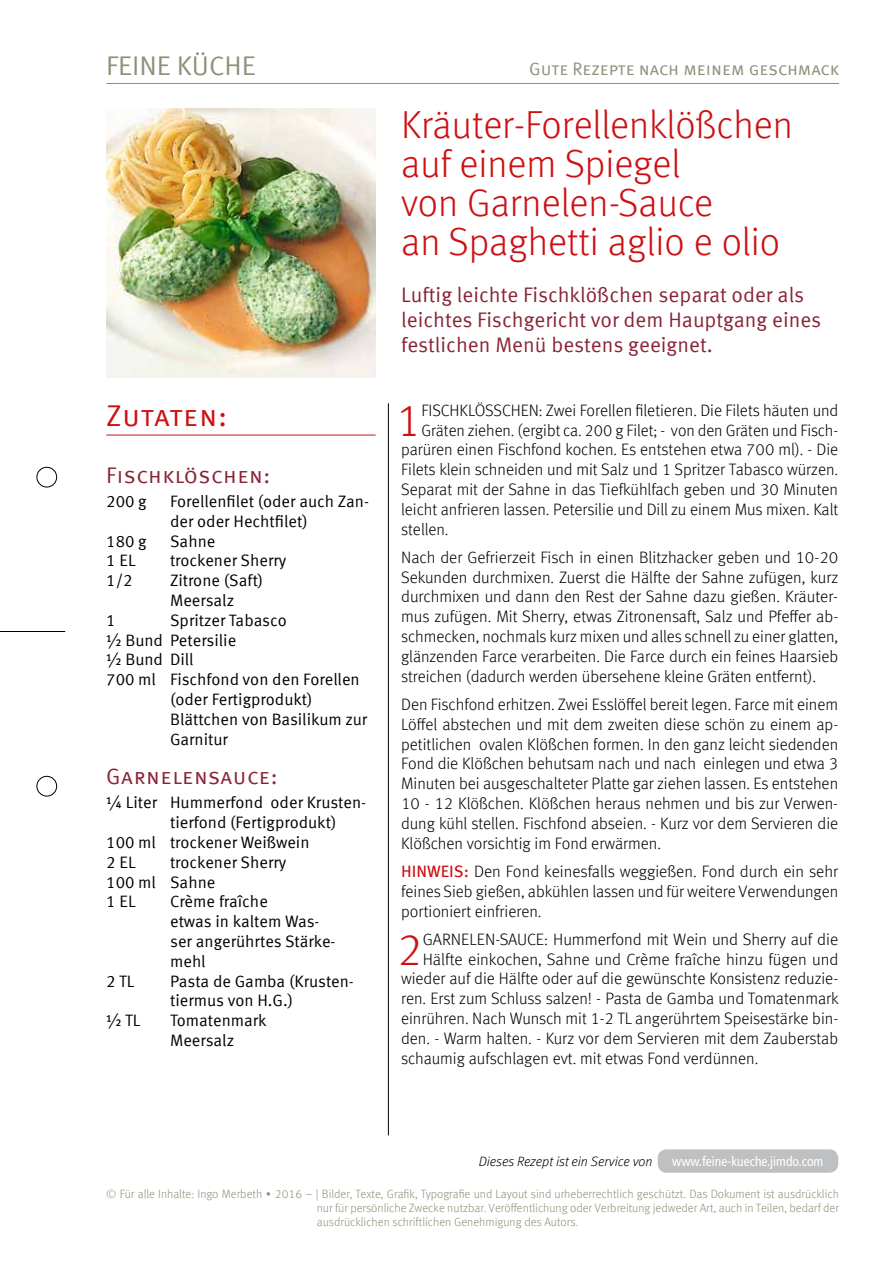
<style>
.page{position:relative;width:893px;height:1263px;background:#fff}
.page>*{position:absolute;margin:0;border:0;box-sizing:border-box;transform-origin:0 0}
.t1{font:300 45.3px "Meta Offc";color:#cd1013}
.t2{font:300 39px/39px "Meta Offc";color:#cd1013}
.t3{font:30px "Meta Sc Offc Norm";letter-spacing:.01em;color:#cd1013}
.t4{font:27px "Meta Sc Offc Norm";color:#918f79}
.t5{font:22.5px "Meta Sc Offc Norm";letter-spacing:.025em;color:#8a2537}
.t6{font:21px/25.2px "Meta Offc Norm";color:#8a2537}
.t7{font:18px "Meta Sc Offc Norm";letter-spacing:-.005em;color:#918f79}
.t8{font:300 16.5px/19.8px "Meta Offc";color:#000;text-align:justify}
.t9{font:16.5px/19.8px "Meta Offc Norm";color:#000}
.t10{font:italic 300 13.5px "Meta Offc";color:#000}
.t11{font:condensed 13.5px "Frutiger LT Std";color:#fff}
.t12{font:300 12px/14.4px "Meta Offc";color:#918f79;text-align:justify}
.s1{font-weight:400;color:#cd1013}
</style>
<div class="page">
<hr style="left:106px;top:83px;width:733px;height:1px;background:#918f79">
<div style="left:37px;top:467px;width:20px;height:20px;border:1px solid #000;border-radius:50%"></div>
<div style="left:37px;top:776px;width:20px;height:20px;border:1px solid #000;border-radius:50%"></div>
<hr style="left:0;top:631px;width:65px;height:1px;background:#000">
<div style="left:658px;top:1149px;width:180px;height:24px;background:#bfc0c1;border-radius:9px"></div>
<hr style="left:388px;top:403px;width:1px;height:732px;background:#000">
<hr style="left:106px;top:435px;width:270px;height:1px;background:#cd1013">
<img style="left:106px;top:108px;width:270px;height:270px">
<h3 class="t4" style="left:106px;top:50px;width:151px">FEINE KÜCHE</h3>
<p class="t7" style="left:529px;top:58px;width:311px">Gute Rezepte nach meinem geschmack</p>
<h3 class="t3" style="left:106px;top:398px;width:122px">Zutaten:</h3>
<h3 class="t5" style="left:106px;top:462px;width:166px">Fischklöschen:</h3>
<p class="t9" style="left:106px;top:492px;width:42px">200 g</p>
<p class="t9" style="left:170px;top:492px;width:200px">Forellenfilet (oder auch Zan&shy;der oder Hechtfilet)</p>
<p class="t9" style="left:106px;top:531px;width:42px">180 g</p>
<p class="t9" style="left:170px;top:531px;width:47px">Sahne</p>
<p class="t9" style="left:106px;top:551px;width:31px">1 EL</p>
<p class="t9" style="left:170px;top:551px;width:118px">trockener Sherry</p>
<p class="t9" style="left:106px;top:571px;width:28px">1/2</p>
<p class="t9" style="left:170px;top:571px;width:95px">Zitrone (Saft)<br>Meersalz</p>
<p class="t9" style="left:106px;top:611px;width:11px">1</p>
<p class="t9" style="left:170px;top:611px;width:118px">Spritzer Tabasco</p>
<p class="t9" style="left:106px;top:630px;width:131px">½ Bund Petersilie</p>
<p class="t9" style="left:106px;top:650px;width:89px">½ Bund Dill</p>
<p class="t9" style="left:106px;top:670px;width:255px">700 ml Fischfond von den Forellen</p>
<p class="t9" style="left:170px;top:690px;width:144px">(oder Fertigprodukt)</p>
<p class="t9" style="left:170px;top:710px;width:199px">Blättchen von Basilikum zur</p>
<p class="t9" style="left:170px;top:729px;width:59px">Garnitur</p>
<h3 class="t5" style="left:106px;top:763px;width:173px">Garnelensauce:</h3>
<p class="t9" style="left:106px;top:793px;width:261px">¼ Liter Hummerfond oder Krusten-</p>
<p class="t9" style="left:170px;top:813px;width:168px">tierfond (Fertigprodukt)</p>
<p class="t9" style="left:106px;top:833px;width:205px">100 ml trockener Weißwein</p>
<p class="t9" style="left:106px;top:853px;width:31px">2 EL</p>
<p class="t9" style="left:106px;top:853px;width:182px;text-indent:64px">trockener Sherry<br>100 ml Sahne<br>1 EL</p>
<p class="t9" style="left:170px;top:892px;width:167px">Crème fraîche<br>etwas in kaltem Was&shy;ser angerührtes Stärke&shy;mehl</p>
<p class="t9" style="left:106px;top:971px;width:30px">2 TL</p>
<p class="t9" style="left:170px;top:971px;width:185px">Pasta de Gamba (Krusten&shy;tiermus von H.G.)</p>
<p class="t9" style="left:106px;top:1011px;width:36px">½ TL</p>
<p class="t9" style="left:170px;top:1011px;width:98px">Tomatenmark<br>Meersalz</p>
<h2 class="t2" style="left:401px;top:106px;width:393px">Kräuter-Forellenklößchen auf einem Spiegel<br>von Garnelen-Sauce<br>an Spaghetti aglio e olio</h2>
<p class="t6" style="left:401px;top:282px;width:422px">Luftig leichte Fischklößchen separat oder als leichtes Fischgericht vor dem Hauptgang eines festlichen Menü bestens geeignet.</p>
<h1 class="t1" style="left:395px;top:394px;width:27px">1</h1>
<p class="t8" style="left:421px;top:400px;width:418px">FISCHKLÖSSCHEN: Zwei Forellen filetieren. Die Filets häuten und</p>
<p class="t8" style="left:421px;top:420px;width:418px">Gräten ziehen. (ergibt ca. 200 g Filet; - von den Gräten und Fisch-</p>
<p class="t8" style="left:401px;top:440px;width:439px">parüren einen Fischfond kochen. Es entstehen etwa 700 ml). - Die</p>
<p class="t8" style="left:401px;top:460px;width:438px">Filets klein schneiden und mit Salz und 1 Spritzer Tabasco würzen.</p>
<p class="t8" style="left:401px;top:480px;width:438px">Separat mit der Sahne in das Tiefkühlfach geben und 30 Minuten</p>
<p class="t8" style="left:401px;top:499px;width:439px">leicht anfrieren lassen. Petersilie und Dill zu einem Mus mixen. Kalt</p>
<p class="t8" style="left:401px;top:519px;width:49px">stellen.</p>
<p class="t8" style="left:401px;top:548px;width:439px">Nach der Gefrierzeit Fisch in einen Blitzhacker geben und 10-20<br>Sekunden durchmixen. Zuerst die Hälfte der Sahne zufügen, kurz durchmixen und dann den Rest der Sahne dazu gießen. Kräuter&shy;mus zufügen. Mit Sherry, etwas Zitronensaft, Salz und Pfeffer ab&shy;schmecken, nochmals kurz mixen und alles schnell zu einer glatten, glänzenden Farce verarbeiten. Die Farce durch ein feines Haarsieb streichen (dadurch werden übersehene kleine Gräten entfernt).</p>
<p class="t8" style="left:401px;top:695px;width:439px">Den Fischfond erhitzen. Zwei Esslöffel bereit legen. Farce mit einem Löffel abstechen und mit dem zweiten diese schön zu einem ap&shy;petitlichen ovalen Klößchen formen. In den ganz leicht siedenden Fond die Klößchen behutsam nach und nach einlegen und etwa 3<br>Minuten bei ausgeschalteter Platte gar ziehen lassen. Es entstehen 10 - 12 Klößchen. Klößchen heraus nehmen und bis zur Verwen&shy;dung kühl stellen. Fischfond abseien. - Kurz vor dem Servieren die Klößchen vorsichtig im Fond erwärmen.</p>
<p class="t8" style="left:401px;top:862px;width:439px"><span class="s1">HINWEIS:</span> Den Fond keinesfalls weggießen. Fond durch ein sehr feines Sieb gießen, abkühlen lassen und für weitere Verwendungen portioniert einfrieren.</p>
<h1 class="t1" style="left:397px;top:923px;width:27px">2</h1>
<p class="t8" style="left:423px;top:930px;width:417px">GARNELEN-SAUCE: Hummerfond mit Wein und Sherry auf die</p>
<p class="t8" style="left:423px;top:949px;width:417px">Hälfte einkochen, Sahne und Crème fraîche hinzu fügen und</p>
<p class="t8" style="left:401px;top:969px;width:439px">wieder auf die Hälfte oder auf die gewünschte Konsistenz reduzie-</p>
<p class="t8" style="left:401px;top:989px;width:439px">ren. Erst zum Schluss salzen! - Pasta de Gamba und Tomatenmark</p>
<p class="t8" style="left:401px;top:1009px;width:439px">einrühren. Nach Wunsch mit 1-2 TL angerührtem Speisestärke bin-</p>
<p class="t8" style="left:401px;top:1029px;width:439px">den. - Warm halten. - Kurz vor dem Servieren mit dem Zauberstab</p>
<p class="t8" style="left:401px;top:1048px;width:359px">schaumig aufschlagen evt. mit etwas Fond verdünnen.</p>
<p class="t10" style="left:479px;top:1154px;width:175px">Dieses Rezept ist ein Service von</p>
<p class="t11" style="left:672px;top:1153px;width:153px">www.feine-kueche.jimdo.com</p>
<p class="t12" style="left:317px;top:1186px;width:524px;text-indent:-210px">© Für alle Inhalte: Ingo Merbeth ∙ 2016 – | Bilder, Texte, Grafik, Typografie und Layout sind urheberrechtlich geschützt. Das Dokument ist ausdrücklich nur für persönliche Zwecke nutzbar. Veröffentlichung oder Verbreitung jedweder Art, auch in Teilen, bedarf der ausdrücklichen schriftlichen Genehmigung des Autors.</p>
</div>
